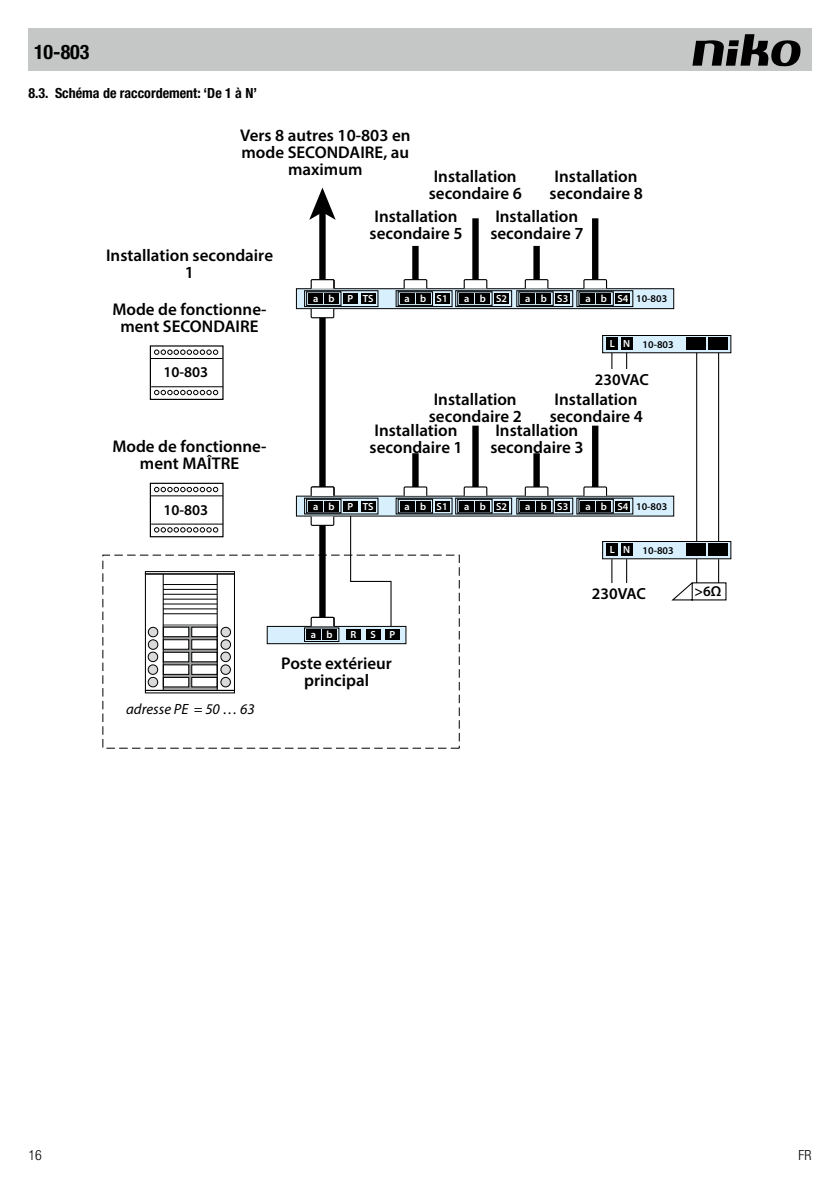
<style>
.page{position:relative;width:840px;height:1191px;background:#fff}
.page>*{position:absolute;margin:0;border:0;box-sizing:border-box;transform-origin:0 0}
.t1{font:700 condensed 20px "Helvetica Neue LT Pro";color:#000}
.t2{font:600 17px/17px "Myriad Pro";color:#000}
.t3{font:600 16px "Myriad Pro";color:#000}
.t4{font:600 15px "Myriad Pro";color:#000}
.t5{font:italic 14.8px "Myriad Pro";color:#000}
.t6{font:600 14.4px "Myriad Pro";color:#000}
.t7{font:700 condensed 14px "Helvetica Neue LT Pro";color:#000}
.t8{font:300 condensed 14px "Helvetica Neue LT Pro";color:#000}
.t9{font:600 10.4px "Myriad Pro";letter-spacing:.99em;color:#fff}
.t10{font:600 10.4px "Myriad Pro";color:#000}
.s1{color:#fff}
</style>
<div class="page">
<div style="left:28px;top:28px;width:783px;height:43px;background:#c5c6c6"></div>
<svg style="left:692px;top:34px;width:108px;height:32px"></svg>
<svg style="left:145px;top:574px;width:90px;height:116px"></svg>
<hr style="left:145px;top:571px;width:90px;height:3px;background:#000">
<hr style="left:145px;top:690px;width:90px;height:3px;background:#000">
<svg style="left:164px;top:624px;width:52px;height:66px"></svg>
<div style="left:163px;top:627px;width:26px;height:10px;background:#fff;border:1px solid #000"></div>
<div style="left:191px;top:627px;width:26px;height:10px;background:#fff;border:1px solid #000"></div>
<div style="left:163px;top:639px;width:26px;height:10px;background:#fff;border:1px solid #000"></div>
<div style="left:191px;top:639px;width:26px;height:10px;background:#fff;border:1px solid #000"></div>
<div style="left:163px;top:652px;width:26px;height:10px;background:#fff;border:1px solid #000"></div>
<div style="left:191px;top:652px;width:26px;height:10px;background:#fff;border:1px solid #000"></div>
<div style="left:163px;top:664px;width:26px;height:11px;background:#fff;border:1px solid #000"></div>
<div style="left:191px;top:664px;width:26px;height:11px;background:#fff;border:1px solid #000"></div>
<div style="left:163px;top:677px;width:26px;height:10px;background:#fff;border:1px solid #000"></div>
<div style="left:191px;top:677px;width:26px;height:10px;background:#fff;border:1px solid #000"></div>
<div style="left:148px;top:627px;width:10px;height:10px;background:#dadada;border-radius:50%"></div>
<div style="left:148px;top:627px;width:10px;height:10px;border:1px solid #000;border-radius:50%"></div>
<div style="left:148px;top:640px;width:10px;height:9px;background:#dadada;border-radius:50%"></div>
<div style="left:148px;top:639px;width:10px;height:10px;border:1px solid #000;border-radius:50%"></div>
<div style="left:148px;top:652px;width:10px;height:9px;background:#dadada;border-radius:50%"></div>
<div style="left:148px;top:651px;width:10px;height:11px;border:1px solid #000;border-radius:50%"></div>
<div style="left:148px;top:665px;width:10px;height:9px;background:#dadada;border-radius:50%"></div>
<div style="left:148px;top:664px;width:10px;height:11px;border:1px solid #000;border-radius:50%"></div>
<div style="left:148px;top:677px;width:10px;height:10px;background:#dadada;border-radius:50%"></div>
<div style="left:148px;top:677px;width:10px;height:10px;border:1px solid #000;border-radius:50%"></div>
<div style="left:221px;top:627px;width:9px;height:10px;background:#dadada;border-radius:50%"></div>
<div style="left:220px;top:627px;width:11px;height:10px;border:1px solid #000;border-radius:50%"></div>
<div style="left:221px;top:640px;width:9px;height:9px;background:#dadada;border-radius:50%"></div>
<div style="left:220px;top:639px;width:11px;height:10px;border:1px solid #000;border-radius:50%"></div>
<div style="left:221px;top:652px;width:9px;height:9px;background:#dadada;border-radius:50%"></div>
<div style="left:220px;top:651px;width:11px;height:11px;border:1px solid #000;border-radius:50%"></div>
<div style="left:221px;top:665px;width:9px;height:9px;background:#dadada;border-radius:50%"></div>
<div style="left:220px;top:664px;width:11px;height:11px;border:1px solid #000;border-radius:50%"></div>
<div style="left:221px;top:677px;width:9px;height:10px;background:#dadada;border-radius:50%"></div>
<div style="left:220px;top:677px;width:11px;height:10px;border:1px solid #000;border-radius:50%"></div>
<hr style="left:163px;top:574px;width:1px;height:116px;background:#000">
<hr style="left:216px;top:574px;width:1px;height:116px;background:#000">
<hr style="left:163px;top:584px;width:54px;height:1px;background:#000">
<hr style="left:163px;top:589px;width:54px;height:1px;background:#000">
<hr style="left:163px;top:594px;width:54px;height:1px;background:#000">
<hr style="left:163px;top:598px;width:54px;height:1px;background:#000">
<hr style="left:163px;top:603px;width:54px;height:1px;background:#000">
<hr style="left:163px;top:608px;width:54px;height:1px;background:#000">
<hr style="left:163px;top:613px;width:54px;height:1px;background:#000">
<div style="left:267px;top:626px;width:139px;height:18px;background:#d8effd;border:1px solid #000"></div>
<div style="left:306px;top:629px;width:14px;height:11px;background:#000"></div>
<div style="left:322px;top:629px;width:14px;height:11px;background:#000"></div>
<div style="left:346px;top:629px;width:14px;height:11px;background:#000"></div>
<div style="left:366px;top:629px;width:14px;height:11px;background:#000"></div>
<div style="left:385px;top:629px;width:14px;height:11px;background:#000"></div>
<div style="left:304px;top:627px;width:35px;height:15px;border:1px solid #000"></div>
<div style="left:707px;top:543px;width:20px;height:13px;background:#000"></div>
<div style="left:602px;top:335px;width:128px;height:18px;background:#d8effd"></div>
<div style="left:602px;top:335px;width:128px;height:18px;border:1px solid #000"></div>
<div style="left:605px;top:338px;width:12px;height:12px;background:#000"></div>
<div style="left:620px;top:338px;width:12px;height:12px;background:#000"></div>
<div style="left:685px;top:337px;width:20px;height:13px;background:#000"></div>
<div style="left:707px;top:337px;width:20px;height:13px;background:#000"></div>
<div style="left:296px;top:288px;width:377px;height:21px;background:#d8effd;border:1px solid #000"></div>
<div style="left:296px;top:496px;width:377px;height:20px;background:#d8effd;border:1px solid #000"></div>
<svg style="left:611px;top:353px;width:1px;height:16px"></svg>
<hr style="left:695px;top:353px;width:1px;height:188px;background:#000">
<hr style="left:717px;top:353px;width:1px;height:188px;background:#000">
<svg style="left:154px;top:350px;width:64px;height:5px"></svg>
<svg style="left:154px;top:390px;width:64px;height:5px"></svg>
<hr style="left:150px;top:358px;width:73px;height:1px;background:#000">
<hr style="left:151px;top:386px;width:72px;height:1px;background:#000">
<div style="left:150px;top:345px;width:73px;height:55px;border:1px solid #000"></div>
<svg style="left:154px;top:487px;width:64px;height:5px"></svg>
<svg style="left:154px;top:527px;width:64px;height:5px"></svg>
<hr style="left:150px;top:495px;width:73px;height:1px;background:#000">
<hr style="left:151px;top:524px;width:72px;height:1px;background:#000">
<div style="left:150px;top:483px;width:73px;height:54px;border:1px solid #000"></div>
<div style="left:412px;top:453px;width:6px;height:36px;background:#000"></div>
<div style="left:472px;top:425px;width:6px;height:64px;background:#000"></div>
<div style="left:319px;top:314px;width:6px;height:175px;background:#000"></div>
<div style="left:319px;top:210px;width:6px;height:71px;background:#000"></div>
<svg style="left:309px;top:187px;width:26px;height:33px"></svg>
<svg style="left:304px;top:278px;width:74px;height:41px"></svg>
<div style="left:533px;top:453px;width:6px;height:36px;background:#000"></div>
<svg style="left:592px;top:425px;width:6px;height:61px"></svg>
<div style="left:412px;top:246px;width:6px;height:35px;background:#000"></div>
<div style="left:472px;top:218px;width:6px;height:63px;background:#000"></div>
<div style="left:533px;top:246px;width:6px;height:35px;background:#000"></div>
<svg style="left:592px;top:218px;width:6px;height:60px"></svg>
<svg style="left:395px;top:278px;width:238px;height:29px"></svg>
<svg style="left:304px;top:486px;width:422px;height:141px"></svg>
<p class="t1" style="left:34px;top:40px;width:57px">10-803</p>
<p class="t7" style="left:28px;top:84px;width:230px">8.3. Schéma de raccordement: ‘De 1 à N’</p>
<p class="t2" style="left:240px;top:127px;width:172px;text-align:center">Vers 8 autres 10-803 en mode SECONDAIRE, au maximum</p>
<p class="t2" style="left:369px;top:207px;width:95px">Installation secondaire 5</p>
<p class="t2" style="left:490px;top:207px;width:95px">Installation secondaire 7</p>
<p class="t2" style="left:428px;top:167px;width:95px">Installation secondaire 6</p>
<p class="t2" style="left:549px;top:167px;width:95px">Installation secondaire 8</p>
<p class="t2" style="left:106px;top:246px;width:168px;text-align:center">Installation secondaire<br>1</p>
<p class="t2" style="left:112px;top:301px;width:155px;text-align:center">Mode de fonctionne&shy;ment SECONDAIRE</p>
<p class="t4" style="left:163px;top:362px;width:46px">10-803</p>
<p class="t2" style="left:112px;top:437px;width:155px;text-align:center">Mode de fonctionne&shy;ment MAÎTRE</p>
<p class="t9" style="left:313px;top:292px;width:23px">a b</p>
<p class="t9" style="left:347px;top:292px;width:27px">P TS</p>
<p class="t9" style="left:404px;top:292px;width:44px">abS1</p>
<p class="t9" style="left:464px;top:292px;width:44px">abS2</p>
<p class="t9" style="left:525px;top:292px;width:44px">abS3</p>
<p class="t10" style="left:585px;top:292px;width:83px"><span class="s1">a b S4</span> 10-803</p>
<p class="t10" style="left:609px;top:338px;width:65px"><span class="s1">L N</span> 10-803</p>
<p class="t3" style="left:594px;top:369px;width:55px">230VAC</p>
<p class="t2" style="left:428px;top:391px;width:95px">Installation secondaire 2</p>
<p class="t2" style="left:549px;top:391px;width:95px">Installation secondaire 4</p>
<p class="t2" style="left:369px;top:421px;width:95px">Installation secondaire 1</p>
<p class="t2" style="left:490px;top:421px;width:95px">Installation secondaire 3</p>
<p class="t4" style="left:163px;top:500px;width:46px">10-803</p>
<p class="t5" style="left:126px;top:700px;width:130px">adresse PE = 50 … 63</p>
<p class="t9" style="left:313px;top:499px;width:23px">a b</p>
<p class="t9" style="left:347px;top:500px;width:27px">P TS</p>
<p class="t9" style="left:404px;top:499px;width:44px">abS1</p>
<p class="t9" style="left:464px;top:499px;width:44px">abS2</p>
<p class="t9" style="left:525px;top:499px;width:44px">abS3</p>
<p class="t10" style="left:585px;top:500px;width:83px"><span class="s1">a b S4</span> 10-803</p>
<p class="t10" style="left:609px;top:544px;width:65px"><span class="s1">L N</span> 10-803</p>
<p class="t9" style="left:311px;top:628px;width:23px">a b</p>
<p class="t9" style="left:350px;top:628px;width:7px">R</p>
<p class="t9" style="left:370px;top:628px;width:7px">S</p>
<p class="t9" style="left:389px;top:628px;width:7px">P</p>
<p class="t2" style="left:281px;top:654px;width:112px;text-align:center">Poste extérieur principal</p>
<p class="t3" style="left:591px;top:583px;width:55px">230VAC</p>
<p class="t6" style="left:694px;top:582px;width:28px">&gt;6Ω</p>
<p class="t8" style="left:28px;top:1147px;width:15px">16</p>
<p class="t8" style="left:798px;top:1147px;width:14px">FR</p>
</div>
